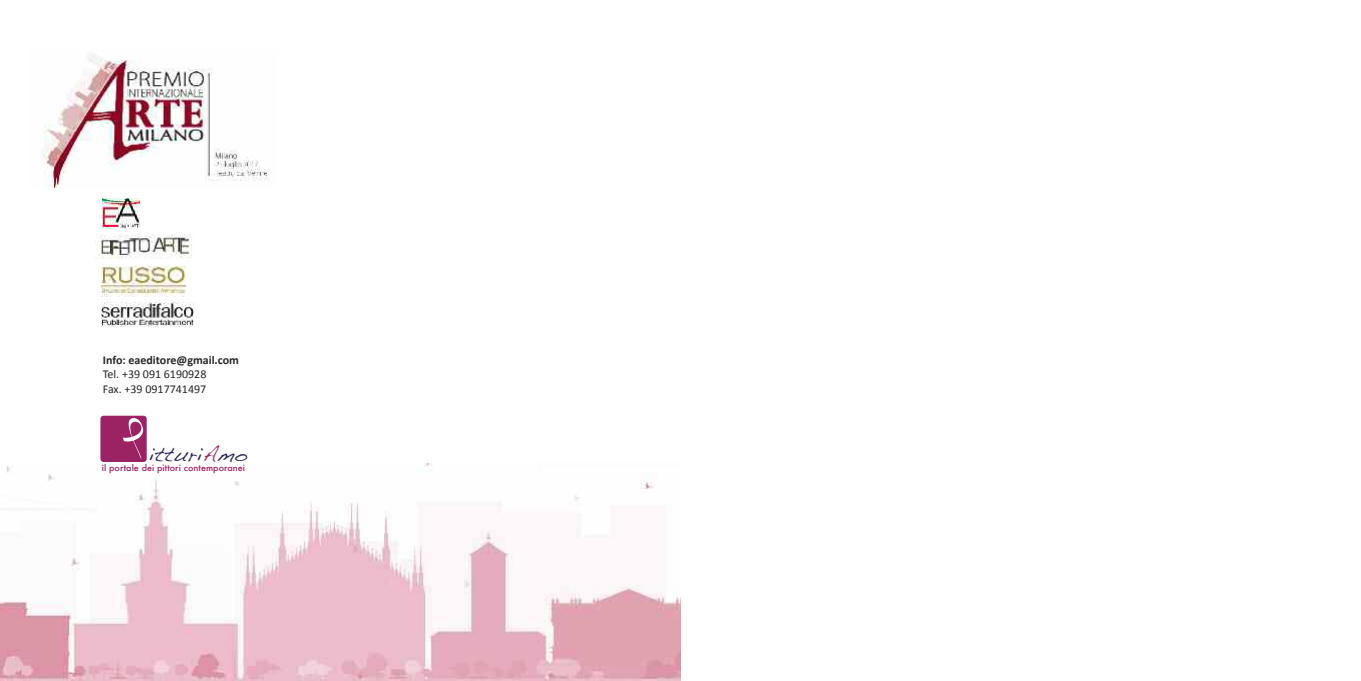
<style>
.page{position:relative;width:1361px;height:681px;background:#fff}
.page>*{position:absolute;margin:0;border:0;box-sizing:border-box;transform-origin:0 0}
.t1{font:17.6px "Dakota";color:#272460}
.t2{font:12px/14.4px "Calibri";color:#272526}
.t3{font:700 12px "Calibri";color:#272526}
.t4{font:500 8.6px "Futura";color:#9c2363;scale:1.05 1}
.s1{color:#9c2363}
</style>
<div class="page">
<svg style="left:101px;top:266px;width:85px;height:31px"></svg>
<img style="left:102px;top:267px;width:84px;height:29px">
<img style="left:102px;top:198px;width:38px;height:30px">
<img style="left:43px;top:54px;width:226px;height:134px">
<img style="left:95px;top:234px;width:97px;height:24px">
<img style="left:101px;top:302px;width:92px;height:24px">
<img style="left:0;top:463px;width:680px;height:217px">
<div style="left:100px;top:415px;width:47px;height:47px;background:#9c2363;border-radius:3px"></div>
<svg style="left:123px;top:418px;width:21px;height:41px"></svg>
<p class="t3" style="left:103px;top:352px;width:138px">Info: eaeditore@gmail.com</p>
<p class="t2" style="left:103px;top:367px;width:105px">Tel. +39 091 6190928<br>Fax. +39 0917741497</p>
<h1 class="t1" style="left:149px;top:443px;width:99px">itturi<span class="s1">A</span>mo</h1>
<p class="t4" style="left:102px;top:462px;width:138px">il portale dei pittori contemporanei</p>
</div>
